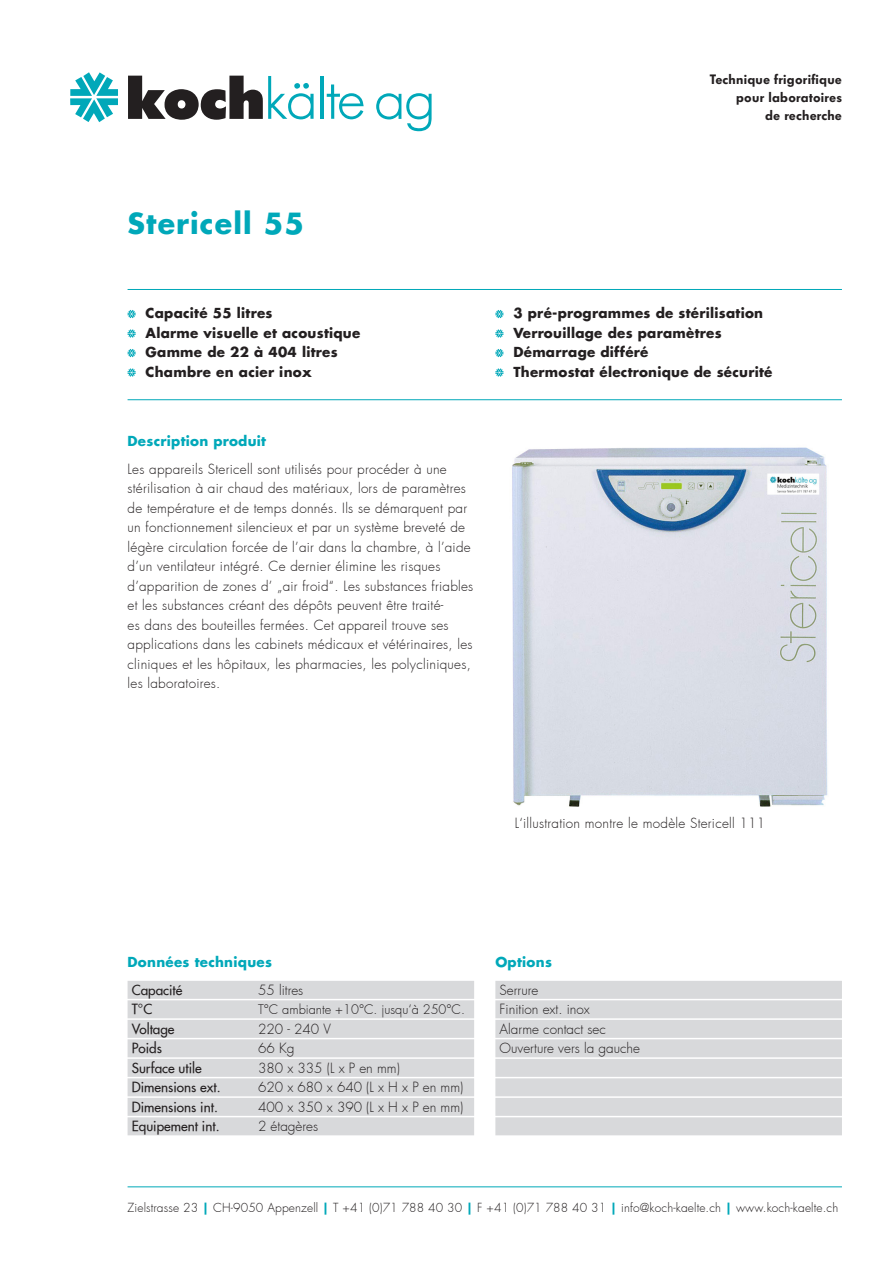
<style>
.page{position:relative;width:893px;height:1263px;background:#fff}
.page>*{position:absolute;margin:0;border:0;box-sizing:border-box;transform-origin:0 0}
.t1{font:700 28.5px "Futura";letter-spacing:.04em;color:#00a8b9}
.t2{font:300 13.5px/19.5px "Futura";letter-spacing:.02em;color:#231f20}
.Aufzählung{font:700 13.5px "Futura";letter-spacing:.02em;color:#231f20}
.t3{font:300 13.5px/19.5px "Futura";color:#231f20}
.t4{font:500 13.5px "Futura";color:#231f20}
.t5{font:600 13.5px/18px "Futura BQ";letter-spacing:.02em;color:#231f20;text-align:right}
.t6{font:700 13.5px "Futura";letter-spacing:.02em;color:#00a8b9}
.t7{font:300 12.75px "Futura";color:#231f20}
.t8{font:300 12px "Futura";letter-spacing:.01em;color:#231f20}
.s1{font-weight:700;color:#00a8b9}
</style>
<div class="page">
<img style="left:512px;top:447px;width:316px;height:360px">
<svg style="left:128px;top:310px;width:8px;height:8px"></svg>
<svg style="left:128px;top:329px;width:8px;height:9px"></svg>
<svg style="left:128px;top:349px;width:8px;height:8px"></svg>
<svg style="left:128px;top:368px;width:8px;height:9px"></svg>
<svg style="left:495px;top:310px;width:8px;height:8px"></svg>
<svg style="left:495px;top:329px;width:8px;height:9px"></svg>
<svg style="left:495px;top:349px;width:8px;height:8px"></svg>
<svg style="left:495px;top:368px;width:8px;height:9px"></svg>
<svg style="left:70px;top:72px;width:48px;height:50px"></svg>
<svg style="left:128px;top:76px;width:186px;height:44px"></svg>
<hr style="left:320px;top:76px;width:3px;height:43px;background:#00a8b9">
<svg style="left:327px;top:84px;width:37px;height:35px"></svg>
<svg style="left:376px;top:93px;width:56px;height:38px"></svg>
<hr style="left:128px;top:289px;width:714px;height:1px;background:#00a8b9">
<hr style="left:128px;top:399px;width:714px;height:1px;background:#00a8b9">
<hr style="left:128px;top:1186px;width:714px;height:1px;background:#00a8b9">
<div style="left:495px;top:981px;width:347px;height:18px;background:#d8d9db"></div>
<div style="left:495px;top:1000px;width:347px;height:18px;background:#d8d9db"></div>
<div style="left:495px;top:1020px;width:347px;height:18px;background:#d8d9db"></div>
<div style="left:495px;top:1039px;width:347px;height:18px;background:#d8d9db"></div>
<div style="left:495px;top:1059px;width:347px;height:18px;background:#d8d9db"></div>
<div style="left:495px;top:1078px;width:347px;height:18px;background:#d8d9db"></div>
<div style="left:495px;top:1098px;width:347px;height:18px;background:#d8d9db"></div>
<div style="left:495px;top:1117px;width:347px;height:18px;background:#d8d9db"></div>
<div style="left:128px;top:981px;width:346px;height:18px;background:#d8d9db"></div>
<div style="left:128px;top:1000px;width:346px;height:18px;background:#d8d9db"></div>
<div style="left:128px;top:1020px;width:346px;height:18px;background:#d8d9db"></div>
<div style="left:128px;top:1039px;width:346px;height:18px;background:#d8d9db"></div>
<div style="left:128px;top:1059px;width:346px;height:18px;background:#d8d9db"></div>
<div style="left:128px;top:1078px;width:346px;height:18px;background:#d8d9db"></div>
<div style="left:128px;top:1098px;width:346px;height:18px;background:#d8d9db"></div>
<div style="left:128px;top:1117px;width:346px;height:18px;background:#d8d9db"></div>
<h1 class="t1" style="left:128px;top:204px;width:178px">Stericell 55</h1>
<p class="Aufzählung" style="left:146px;top:304px;width:128px">Capacité 55 litres</p>
<p class="Aufzählung" style="left:146px;top:324px;width:216px">Alarme visuelle et acoustique</p>
<p class="Aufzählung" style="left:146px;top:343px;width:194px">Gamme de 22 à 404 litres</p>
<p class="Aufzählung" style="left:146px;top:363px;width:168px">Chambre en acier inox</p>
<p class="t6" style="left:128px;top:432px;width:140px">Description produit</p>
<p class="t2" style="left:128px;top:460px;width:347px">Les appareils Stericell sont utilisés pour procéder à une stérilisation à air chaud des matériaux, lors de paramètres de température et de temps donnés. Ils se démarquent par un fonctionnement silencieux et par un système breveté de légère circulation forcée de l’air dans la chambre, à l’aide d’un ventilateur intégré. Ce dernier élimine les risques d’apparition de zones d’ „air froid“. Les substances friables et les substances créant des dépôts peuvent être traité-<br>es dans des bouteilles fermées. Cet appareil trouve ses applications dans les cabinets médicaux et vétérinaires, les cliniques et les hôpitaux, les pharmacies, les polycliniques, les laboratoires.</p>
<p class="t5" style="left:710px;top:71px;width:134px">Technique frigorifique pour laboratoires<br>de recherche</p>
<p class="Aufzählung" style="left:513px;top:304px;width:251px">3 pré-programmes de stérilisation</p>
<p class="Aufzählung" style="left:513px;top:324px;width:210px">Verrouillage des paramètres</p>
<p class="Aufzählung" style="left:513px;top:343px;width:137px">Démarrage différé</p>
<p class="Aufzählung" style="left:513px;top:363px;width:261px">Thermostat électronique de sécurité</p>
<p class="t2" style="left:515px;top:814px;width:252px">L‘illustration montre le modèle Stericell 111</p>
<p class="t6" style="left:128px;top:953px;width:146px">Données techniques</p>
<p class="t4" style="left:132px;top:981px;width:52px">Capacité</p>
<p class="t3" style="left:258px;top:980px;width:47px">55 litres</p>
<p class="t4" style="left:132px;top:1001px;width:22px">T°C</p>
<p class="t7" style="left:258px;top:1002px;width:208px">T°C ambiante +10°C. jusqu‘à 250°C.</p>
<p class="t4" style="left:132px;top:1020px;width:44px">Voltage</p>
<p class="t2" style="left:258px;top:1019px;width:74px">220 - 240 V</p>
<p class="t4" style="left:132px;top:1040px;width:32px">Poids</p>
<p class="t2" style="left:258px;top:1039px;width:38px">66 Kg</p>
<p class="t4" style="left:132px;top:1059px;width:71px">Surface utile</p>
<p class="t3" style="left:258px;top:1058px;width:143px">380 x 335 (L x P en mm)</p>
<p class="t4" style="left:132px;top:1079px;width:90px">Dimensions ext.</p>
<p class="t3" style="left:258px;top:1078px;width:207px">620 x 680 x 640 (L x H x P en mm)</p>
<p class="t4" style="left:132px;top:1098px;width:88px">Dimensions int.</p>
<p class="t3" style="left:258px;top:1097px;width:207px">400 x 350 x 390 (L x H x P en mm)</p>
<p class="t4" style="left:132px;top:1118px;width:89px">Equipement int.</p>
<p class="t3" style="left:258px;top:1117px;width:62px">2 étagères</p>
<p class="t6" style="left:495px;top:953px;width:58px">Options</p>
<p class="t3" style="left:500px;top:980px;width:142px">Serrure<br>Finition ext. inox<br>Alarme contact sec<br>Ouverture vers la gauche</p>
<p class="t8" style="left:128px;top:1200px;width:712px">Zielstrasse 23 <span class="s1">|</span> CH-9050 Appenzell <span class="s1">|</span> T +41 (0)71 788 40 30 <span class="s1">|</span> F +41 (0)71 788 40 31 <span class="s1">|</span> info@koch-kaelte.ch <span class="s1">|</span> www.koch-kaelte.ch</p>
</div>
